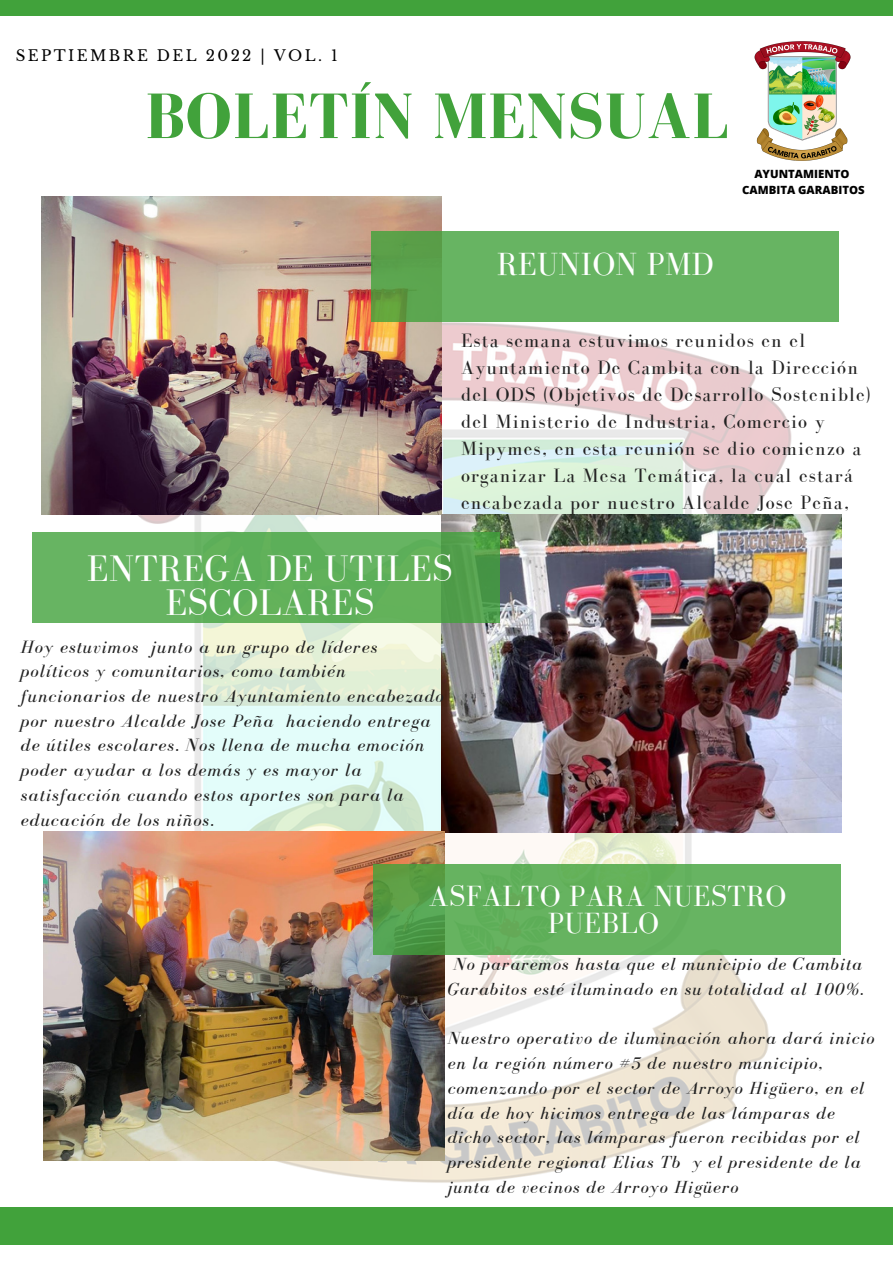
<style>
.page{position:relative;width:893px;height:1264px;background:#fff}
.page>*{position:absolute;margin:0;border:0;box-sizing:border-box;transform-origin:0 0}
.t1{font:700 65.85px "Bodoni FLF";letter-spacing:.01em;color:#41a23b}
.t2{font:37.95px/33.8px "Bodoni FLF";letter-spacing:.01em;color:#fff;text-align:center}
.t3{font:33px "Bodoni FLF";letter-spacing:.01em;color:#fff}
.t4{font:30px/26.5px "Bodoni FLF";letter-spacing:.01em;color:#fff;text-align:center}
.t5{font:19.8px/27px "Bodoni FLF";letter-spacing:.06em;color:#222}
.t6{font:italic 18.3px/24.8px "Bodoni FLF";letter-spacing:.06em;color:#222}
.t7{font:italic 18px/24.8px "Bodoni FLF";letter-spacing:.06em;color:#222;text-align:center}
.t8{font:15px "Libre Baskerville";letter-spacing:.16em;color:#000}
.t9{font:800 11.4px/15.8px "Open Sans";color:#000;text-align:center}
</style>
<div class="page">
<div style="left:0;top:1207px;width:892px;height:37px;background:#41a23b"></div>
<div style="left:0;top:0;width:892px;height:16px;background:#41a23b"></div>
<img style="left:92px;top:321px;width:711px;height:862px">
<img style="left:42px;top:196px;width:400px;height:318px">
<svg style="left:371px;top:232px;width:468px;height:89px;fill:#67b462"></svg>
<img style="left:441px;top:514px;width:400px;height:318px">
<svg style="left:32px;top:532px;width:467px;height:90px;fill:#64b25a"></svg>
<img style="left:44px;top:831px;width:400px;height:329px">
<svg style="left:373px;top:864px;width:468px;height:90px;fill:#66b360"></svg>
<img style="left:754px;top:41px;width:97px;height:120px">
<p class="t8" style="left:16px;top:46px;width:323px">SEPTIEMBRE DEL 2022 | VOL. 1</p>
<h1 class="t1" style="left:145px;top:80px;width:585px">BOLETÍN MENSUAL</h1>
<p class="t9" style="left:742px;top:166px;width:124px">AYUNTAMIENTO<br>CAMBITA GARABITOS</p>
<h3 class="t3" style="left:496px;top:247px;width:218px">REUNION PMD</h3>
<p class="t5" style="left:461px;top:326px;width:411px">Esta semana estuvimos reunidos en el Ayuntamiento De Cambita con la Dirección del ODS (Objetivos de Desarrollo Sostenible) del Ministerio de Industria, Comercio y Mipymes, en esta reunión se dio comienzo a organizar La Mesa Temática, la cual estará encabezada por nuestro Alcalde Jose Peña,</p>
<h2 class="t2" style="left:87px;top:551px;width:367px">ENTREGA DE UTILES<br>ESCOLARES</h2>
<p class="t6" style="left:21px;top:634px;width:424px">Hoy estuvimos junto a un grupo de líderes políticos y comunitarios, como también funcionarios de nuestro Ayuntamiento encabezado por nuestro Alcalde Jose Peña haciendo entrega de útiles escolares. Nos llena de mucha emoción poder ayudar a los demás y es mayor la satisfacción cuando estos aportes son para la educación de los niños.</p>
<h3 class="t4" style="left:429px;top:882px;width:358px">ASFALTO PARA NUESTRO<br>PUEBLO</h3>
<p class="t7" style="left:447px;top:951px;width:417px">No pararemos hasta que el municipio de Cambita<br>Garabitos esté iluminado en su totalidad al 100%.</p>
<p class="t7" style="left:447px;top:1025px;width:428px;text-align:left">Nuestro operativo de iluminación ahora dará inicio en la región número #5 de nuestro municipio, comenzando por el sector de Arroyo Higüero, en el día de hoy hicimos entrega de las lámparas de dicho sector, las lámparas fueron recibidas por el presidente regional Elias Tb y el presidente de la junta de vecinos de Arroyo Higüero</p>
</div>
